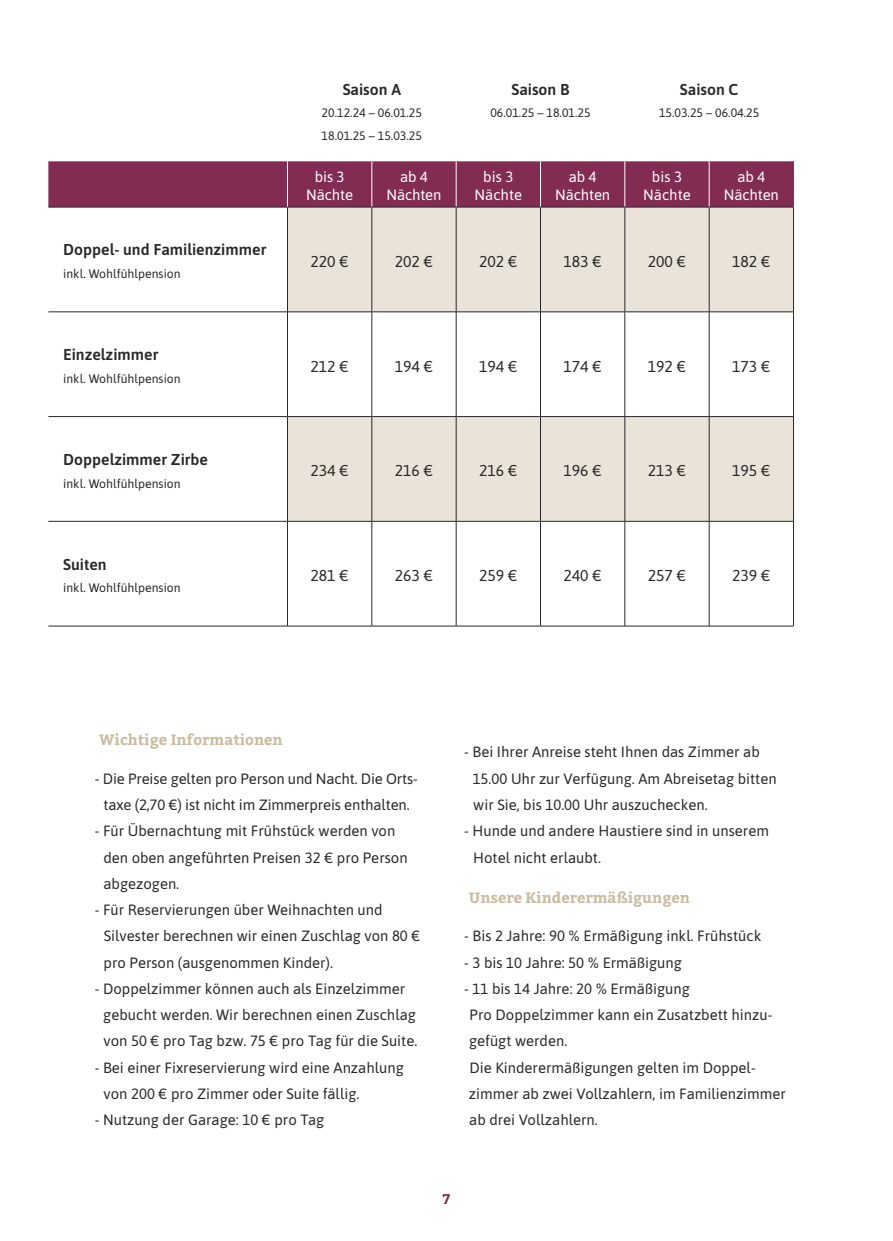
<style>
.page{position:relative;width:893px;height:1241px;background:#fff}
.page>*{position:absolute;margin:0;border:0;box-sizing:border-box;transform-origin:0 0}
.t1{font:15.75px "Asap";color:#282827}
.t2{font:600 15.75px "Asap";color:#282827}
.t3{font:14.88px/26.2px "Asap";color:#282827}
.t4{font:14.88px/17.8px "Asap";letter-spacing:-.01em;color:#fff;text-align:center}
.t5{font:700 14.88px "Bitter";color:#cbbba0}
.t6{font:700 14px "Bitter";color:#832c53}
.t7{font:12.25px/22.8px "Asap";color:#282827}
</style>
<div class="page">
<div style="left:48px;top:161px;width:745px;height:46px;background:#832c53"></div>
<svg style="left:288px;top:208px;width:505px;height:313px;fill:#eae3d9"></svg>
<hr style="left:287px;top:311px;width:85px;height:1px;background:#282827">
<hr style="left:287px;top:312px;width:1px;height:104px;background:#282827">
<hr style="left:287px;top:521px;width:85px;height:1px;background:#282827">
<hr style="left:287px;top:521px;width:1px;height:104px;background:#282827">
<hr style="left:48px;top:207px;width:239px;height:1px;background:#282827">
<hr style="left:48px;top:311px;width:239px;height:1px;background:#282827">
<hr style="left:48px;top:416px;width:239px;height:1px;background:#282827">
<hr style="left:456px;top:311px;width:84px;height:1px;background:#282827">
<hr style="left:625px;top:311px;width:84px;height:1px;background:#282827">
<hr style="left:456px;top:521px;width:84px;height:1px;background:#282827">
<hr style="left:625px;top:521px;width:84px;height:1px;background:#282827">
<hr style="left:48px;top:521px;width:239px;height:1px;background:#282827">
<hr style="left:48px;top:625px;width:239px;height:1px;background:#282827">
<hr style="left:624px;top:312px;width:1px;height:104px;background:#282827">
<hr style="left:793px;top:312px;width:1px;height:104px;background:#282827">
<hr style="left:624px;top:521px;width:1px;height:104px;background:#282827">
<hr style="left:793px;top:521px;width:1px;height:104px;background:#282827">
<hr style="left:287px;top:161px;width:1px;height:46px;background:#fff">
<hr style="left:372px;top:161px;width:1px;height:46px;background:#fff">
<hr style="left:456px;top:161px;width:1px;height:46px;background:#fff">
<hr style="left:540px;top:161px;width:1px;height:46px;background:#fff">
<hr style="left:624px;top:161px;width:1px;height:46px;background:#fff">
<hr style="left:709px;top:161px;width:1px;height:46px;background:#fff">
<hr style="left:372px;top:311px;width:84px;height:1px;background:#282827">
<hr style="left:372px;top:312px;width:1px;height:104px;background:#282827">
<hr style="left:372px;top:521px;width:84px;height:1px;background:#282827">
<hr style="left:372px;top:521px;width:1px;height:104px;background:#282827">
<hr style="left:456px;top:312px;width:1px;height:104px;background:#282827">
<hr style="left:456px;top:521px;width:1px;height:104px;background:#282827">
<hr style="left:709px;top:311px;width:85px;height:1px;background:#282827">
<hr style="left:709px;top:312px;width:1px;height:104px;background:#282827">
<hr style="left:709px;top:521px;width:85px;height:1px;background:#282827">
<hr style="left:709px;top:521px;width:1px;height:104px;background:#282827">
<hr style="left:540px;top:311px;width:85px;height:1px;background:#282827">
<hr style="left:540px;top:312px;width:1px;height:104px;background:#282827">
<hr style="left:540px;top:521px;width:85px;height:1px;background:#282827">
<hr style="left:540px;top:521px;width:1px;height:104px;background:#282827">
<hr style="left:287px;top:207px;width:1px;height:104px;background:#282827">
<hr style="left:287px;top:207px;width:85px;height:1px;background:#282827">
<hr style="left:372px;top:207px;width:84px;height:1px;background:#282827">
<hr style="left:456px;top:207px;width:84px;height:1px;background:#282827">
<hr style="left:540px;top:207px;width:85px;height:1px;background:#282827">
<hr style="left:625px;top:207px;width:84px;height:1px;background:#282827">
<hr style="left:709px;top:207px;width:85px;height:1px;background:#282827">
<hr style="left:372px;top:207px;width:1px;height:104px;background:#282827">
<hr style="left:456px;top:207px;width:1px;height:104px;background:#282827">
<hr style="left:540px;top:207px;width:1px;height:104px;background:#282827">
<hr style="left:624px;top:207px;width:1px;height:104px;background:#282827">
<hr style="left:709px;top:207px;width:1px;height:104px;background:#282827">
<hr style="left:793px;top:207px;width:1px;height:104px;background:#282827">
<hr style="left:287px;top:417px;width:1px;height:104px;background:#282827">
<hr style="left:287px;top:416px;width:85px;height:1px;background:#282827">
<hr style="left:287px;top:625px;width:85px;height:1px;background:#282827">
<hr style="left:372px;top:416px;width:84px;height:1px;background:#282827">
<hr style="left:372px;top:625px;width:84px;height:1px;background:#282827">
<hr style="left:456px;top:416px;width:84px;height:1px;background:#282827">
<hr style="left:456px;top:625px;width:84px;height:1px;background:#282827">
<hr style="left:540px;top:416px;width:85px;height:1px;background:#282827">
<hr style="left:540px;top:625px;width:85px;height:1px;background:#282827">
<hr style="left:625px;top:416px;width:84px;height:1px;background:#282827">
<hr style="left:625px;top:625px;width:84px;height:1px;background:#282827">
<hr style="left:709px;top:416px;width:85px;height:1px;background:#282827">
<hr style="left:709px;top:625px;width:85px;height:1px;background:#282827">
<hr style="left:372px;top:417px;width:1px;height:104px;background:#282827">
<hr style="left:456px;top:417px;width:1px;height:104px;background:#282827">
<hr style="left:540px;top:417px;width:1px;height:104px;background:#282827">
<hr style="left:624px;top:417px;width:1px;height:104px;background:#282827">
<hr style="left:709px;top:417px;width:1px;height:104px;background:#282827">
<hr style="left:793px;top:417px;width:1px;height:104px;background:#282827">
<hr style="left:793px;top:161px;width:1px;height:46px;background:#832c53">
<p class="t2" style="left:343px;top:78px;width:60px">Saison A</p>
<p class="t7" style="left:322px;top:101px;width:102px">20.12.24 – 06.01.25<br>18.01.25 – 15.03.25</p>
<p class="t2" style="left:511px;top:78px;width:59px">Saison B</p>
<p class="t7" style="left:490px;top:101px;width:102px">06.01.25 – 18.01.25</p>
<p class="t2" style="left:680px;top:78px;width:60px">Saison C</p>
<p class="t7" style="left:659px;top:101px;width:102px">15.03.25 – 06.04.25</p>
<p class="t2" style="left:63px;top:239px;width:205px">Doppel- und Familienzimmer</p>
<p class="t7" style="left:63px;top:262px;width:119px">inkl. Wohlfühlpension</p>
<p class="t2" style="left:63px;top:343px;width:97px">Einzelzimmer</p>
<p class="t7" style="left:63px;top:366px;width:119px">inkl. Wohlfühlpension</p>
<p class="t2" style="left:63px;top:448px;width:146px">Doppelzimmer Zirbe</p>
<p class="t7" style="left:63px;top:471px;width:119px">inkl. Wohlfühlpension</p>
<p class="t2" style="left:63px;top:553px;width:45px">Suiten</p>
<p class="t7" style="left:63px;top:576px;width:119px">inkl. Wohlfühlpension</p>
<p class="t4" style="left:306px;top:167px;width:48px">bis 3<br>Nächte</p>
<p class="t4" style="left:387px;top:167px;width:56px">ab 4<br>Nächten</p>
<p class="t4" style="left:475px;top:167px;width:49px">bis 3<br>Nächte</p>
<p class="t4" style="left:555px;top:167px;width:56px">ab 4<br>Nächten</p>
<p class="t4" style="left:643px;top:167px;width:49px">bis 3<br>Nächte</p>
<p class="t4" style="left:724px;top:167px;width:56px">ab 4<br>Nächten</p>
<p class="t1" style="left:310px;top:250px;width:40px">220 €</p>
<p class="t1" style="left:395px;top:250px;width:40px">202 €</p>
<p class="t1" style="left:479px;top:250px;width:40px">202 €</p>
<p class="t1" style="left:563px;top:250px;width:40px">183 €</p>
<p class="t1" style="left:648px;top:250px;width:40px">200 €</p>
<p class="t1" style="left:732px;top:250px;width:40px">182 €</p>
<p class="t1" style="left:310px;top:355px;width:40px">212 €</p>
<p class="t1" style="left:395px;top:355px;width:40px">194 €</p>
<p class="t1" style="left:479px;top:355px;width:40px">194 €</p>
<p class="t1" style="left:563px;top:355px;width:40px">174 €</p>
<p class="t1" style="left:648px;top:355px;width:40px">192 €</p>
<p class="t1" style="left:732px;top:355px;width:40px">173 €</p>
<p class="t1" style="left:310px;top:460px;width:40px">234 €</p>
<p class="t1" style="left:395px;top:460px;width:40px">216 €</p>
<p class="t1" style="left:479px;top:460px;width:40px">216 €</p>
<p class="t1" style="left:563px;top:460px;width:40px">196 €</p>
<p class="t1" style="left:648px;top:460px;width:40px">213 €</p>
<p class="t1" style="left:732px;top:460px;width:40px">195 €</p>
<p class="t1" style="left:310px;top:564px;width:40px">281 €</p>
<p class="t1" style="left:395px;top:564px;width:40px">263 €</p>
<p class="t1" style="left:479px;top:564px;width:40px">259 €</p>
<p class="t1" style="left:563px;top:564px;width:40px">240 €</p>
<p class="t1" style="left:648px;top:564px;width:40px">257 €</p>
<p class="t1" style="left:732px;top:564px;width:40px">239 €</p>
<p class="t5" style="left:99px;top:728px;width:185px">Wichtige Informationen</p>
<p class="t3" style="left:95px;top:764px;width:325px;text-align:center">- Die Preise gelten pro Person und Nacht. Die Orts&shy;taxe (2,70 €) ist nicht im Zimmerpreis enthalten.</p>
<p class="t3" style="left:103px;top:817px;width:306px;text-indent:-9px">- Für Übernachtung mit Frühstück werden von den oben angeführten Preisen 32 € pro Person abgezogen.</p>
<p class="t3" style="left:104px;top:895px;width:318px;text-indent:-9px">- Für Reservierungen über Weihnachten und<br>Silvester berechnen wir einen Zuschlag von 80 € pro Person (ausgenommen Kinder).</p>
<p class="t3" style="left:103px;top:974px;width:316px;text-indent:-9px">- Doppelzimmer können auch als Einzelzimmer gebucht werden. Wir berechnen einen Zuschlag von 50 € pro Tag bzw. 75 € pro Tag für die Suite.</p>
<p class="t3" style="left:104px;top:1053px;width:302px;text-indent:-9px">- Bei einer Fixreservierung wird eine Anzahlung von 200 € pro Zimmer oder Suite fällig.</p>
<p class="t3" style="left:95px;top:1105px;width:231px">- Nutzung der Garage: 10 € pro Tag</p>
<p class="t3" style="left:473px;top:738px;width:305px;text-indent:-8px">- Bei Ihrer Anreise steht Ihnen das Zimmer ab<br>15.00 Uhr zur Verfügung. Am Abreisetag bitten wir Sie, bis 10.00 Uhr auszuchecken.</p>
<p class="t3" style="left:473px;top:817px;width:297px;text-indent:-9px">- Hunde und andere Haustiere sind in unserem<br>Hotel nicht erlaubt.</p>
<p class="t5" style="left:469px;top:885px;width:223px">Unsere Kinderermäßigungen</p>
<p class="t3" style="left:464px;top:922px;width:299px">- Bis 2 Jahre: 90 % Ermäßigung inkl. Frühstück</p>
<p class="t3" style="left:464px;top:948px;width:219px">- 3 bis 10 Jahre: 50 % Ermäßigung</p>
<p class="t3" style="left:469px;top:974px;width:319px;text-indent:-5px">- 11 bis 14 Jahre: 20 % Ermäßigung<br>Pro Doppelzimmer kann ein Zusatzbett hinzu&shy;gefügt werden.<br>Die Kinderermäßigungen gelten im Doppel&shy;zimmer ab zwei Vollzahlern, im Familienzimmer ab drei Vollzahlern.</p>
<p class="t6" style="left:443px;top:1187px;width:9px">7</p>
</div>
